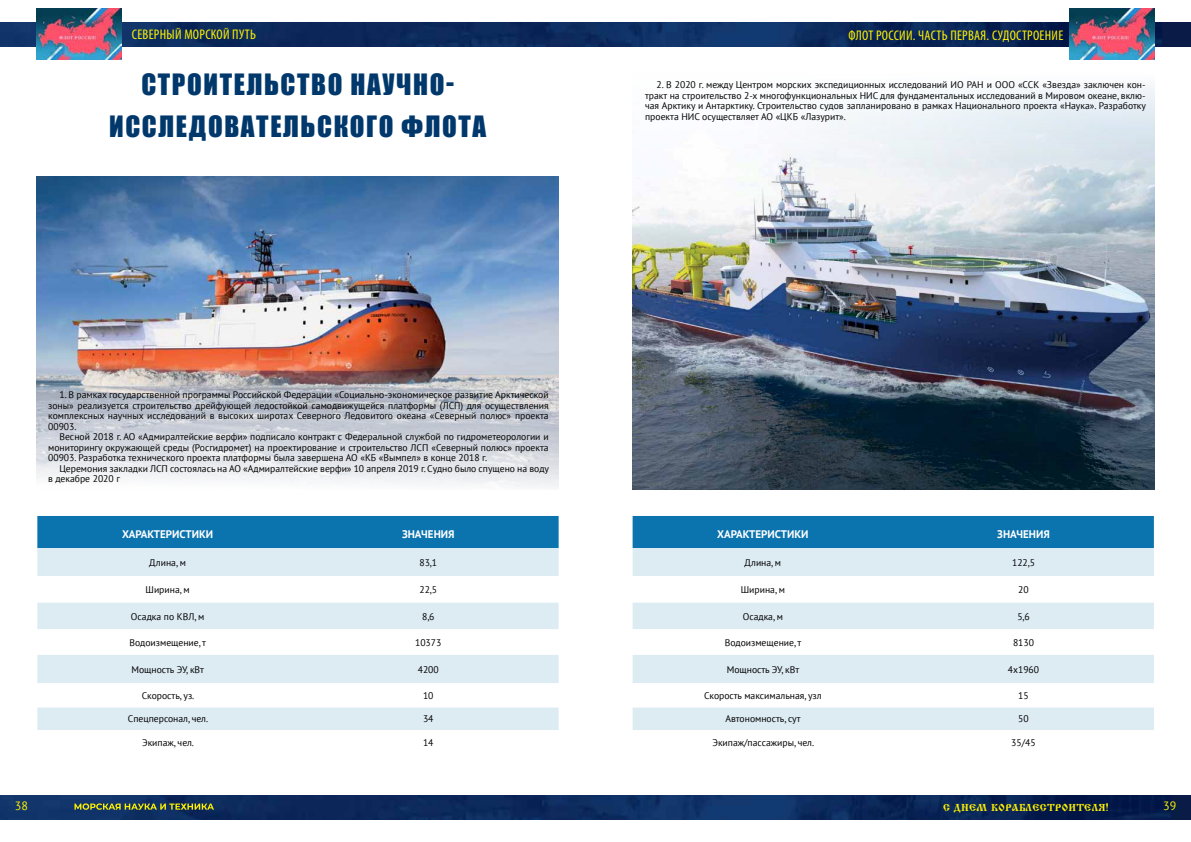
<style>
.page{position:relative;width:1191px;height:842px;background:#fff}
.page>*{position:absolute;margin:0;border:0;box-sizing:border-box;transform-origin:0 0}
.t1{font:27px/42px "Impact";letter-spacing:.06em;color:#00386c;text-align:center}
.t2{font:condensed 14px "Myriad Pro";letter-spacing:.02em;color:#fff200}
.t3{font:12px "PT Sans";color:#fff200}
.t4{font:700 11px "PT Sans";color:#fff}
.t5{font:10px "Izhitsa C";letter-spacing:.02em;color:#fff200}
.t6{font:9.6px/10.5px "PT Sans";color:#000;text-align:justify}
</style>
<div class="page">
<img style="left:0;top:23px;width:1191px;height:24px">
<img style="left:0;top:795px;width:1191px;height:24px">
<svg style="left:74px;top:803px;width:140px;height:7px"></svg>
<img style="left:37px;top:9px;width:84px;height:51px">
<img style="left:1069px;top:9px;width:85px;height:51px">
<img style="left:632px;top:85px;width:522px;height:404px">
<img style="left:37px;top:176px;width:521px;height:311px">
<div style="left:37px;top:516px;width:521px;height:32px;background:#0b73ae"></div>
<div style="left:37px;top:548px;width:521px;height:81px;background:#ddebf3"></div>
<svg style="left:37px;top:576px;width:521px;height:26px"></svg>
<svg style="left:37px;top:655px;width:521px;height:75px"></svg>
<div style="left:632px;top:516px;width:521px;height:32px;background:#0b73ae"></div>
<div style="left:632px;top:548px;width:521px;height:81px;background:#ddebf3"></div>
<svg style="left:632px;top:576px;width:521px;height:26px"></svg>
<svg style="left:632px;top:655px;width:521px;height:75px"></svg>
<h2 class="t2" style="left:132px;top:26px;width:125px">СЕВЕРНЫЙ МОРСКОЙ ПУТЬ</h2>
<h1 class="t1" style="left:109px;top:63px;width:379px">СТРОИТЕЛЬСТВО НАУЧНО-<br>ИССЛЕДОВАТЕЛЬСКОГО ФЛОТА</h1>
<h2 class="t2" style="left:848px;top:27px;width:216px">ФЛОТ РОССИИ. ЧАСТЬ ПЕРВАЯ. СУДОСТРОЕНИЕ</h2>
<p class="t6" style="left:645px;top:79px;width:502px;text-indent:11px">2. В 2020 г. между Центром морских экспедиционных исследований ИО РАН и ООО «ССК «Звезда» заключен кон&shy;тракт на строительство 2-х многофункциональных НИС для фундаментальных исследований в Мировом океане, вклю&shy;чая Арктику и Антарктику. Строительство судов запланировано в рамках Национального проекта «Наука». Разработку проекта НИС осуществляет АО «ЦКБ «Лазурит».</p>
<p class="t6" style="left:48px;top:390px;width:502px;text-indent:11px">1. В рамках государственной программы Российской Федерации «Социально-экономическое развитие Арктической зоны» реализуется строительство дрейфующей ледостойкой самодвижущейся платформы (ЛСП) для осуществления комплексных научных исследований в высоких широтах Северного Ледовитого океана «Северный полюс» проекта 00903.</p>
<p class="t6" style="left:48px;top:432px;width:502px;text-indent:11px">Весной 2018 г. АО «Адмиралтейские верфи» подписало контракт с Федеральной службой по гидрометеорологии и мониторингу окружающей среды (Росгидромет) на проектирование и строительство ЛСП «Северный полюс» проекта 00903. Разработка технического проекта платформы была завершена АО «КБ «Вымпел» в конце 2018 г.</p>
<p class="t6" style="left:48px;top:463px;width:502px;text-indent:11px">Церемония закладки ЛСП состоялась на АО «Адмиралтейские верфи» 10 апреля 2019 г. Судно было спущено на воду в декабре 2020 г</p>
<p class="t4" style="left:122px;top:526px;width:93px">ХАРАКТЕРИСТИКИ</p>
<p class="t4" style="left:402px;top:526px;width:54px">ЗНАЧЕНИЯ</p>
<p class="t6" style="left:149px;top:557px;width:38px">Длина, м</p>
<p class="t6" style="left:419px;top:557px;width:19px">83,1</p>
<p class="t6" style="left:146px;top:584px;width:46px">Ширина, м</p>
<p class="t6" style="left:419px;top:584px;width:19px">22,5</p>
<p class="t6" style="left:131px;top:611px;width:75px">Осадка по КВЛ, м</p>
<p class="t6" style="left:422px;top:611px;width:14px">8,6</p>
<p class="t6" style="left:129px;top:637px;width:78px">Водоизмещение, т</p>
<p class="t6" style="left:415px;top:637px;width:28px">10373</p>
<p class="t6" style="left:131px;top:664px;width:74px">Мощность ЭУ, кВт</p>
<p class="t6" style="left:418px;top:664px;width:23px">4200</p>
<p class="t6" style="left:142px;top:690px;width:54px">Скорость, уз.</p>
<p class="t6" style="left:423px;top:690px;width:12px">10</p>
<p class="t6" style="left:128px;top:713px;width:82px">Спецперсонал, чел.</p>
<p class="t6" style="left:423px;top:713px;width:12px">34</p>
<p class="t6" style="left:142px;top:737px;width:53px">Экипаж, чел.</p>
<p class="t6" style="left:423px;top:737px;width:12px">14</p>
<p class="t4" style="left:717px;top:526px;width:93px">ХАРАКТЕРИСТИКИ</p>
<p class="t4" style="left:997px;top:526px;width:54px">ЗНАЧЕНИЯ</p>
<p class="t6" style="left:744px;top:557px;width:38px">Длина, м</p>
<p class="t6" style="left:1012px;top:557px;width:24px">122,5</p>
<p class="t6" style="left:741px;top:584px;width:46px">Ширина, м</p>
<p class="t6" style="left:1018px;top:584px;width:12px">20</p>
<p class="t6" style="left:742px;top:611px;width:42px">Осадка, м</p>
<p class="t6" style="left:1017px;top:611px;width:14px">5,6</p>
<p class="t6" style="left:724px;top:637px;width:78px">Водоизмещение, т</p>
<p class="t6" style="left:1013px;top:637px;width:23px">8130</p>
<p class="t6" style="left:726px;top:664px;width:74px">Мощность ЭУ, кВт</p>
<p class="t6" style="left:1008px;top:664px;width:33px">4х1960</p>
<p class="t6" style="left:704px;top:690px;width:119px">Скорость максимальная, узл</p>
<p class="t6" style="left:1018px;top:690px;width:12px">15</p>
<p class="t6" style="left:725px;top:713px;width:77px">Автономность, сут</p>
<p class="t6" style="left:1018px;top:713px;width:12px">50</p>
<p class="t6" style="left:712px;top:737px;width:103px">Экипаж/пассажиры, чел.</p>
<p class="t6" style="left:1011px;top:737px;width:26px">35/45</p>
<p class="t3" style="left:15px;top:798px;width:15px">38</p>
<p class="t3" style="left:1163px;top:798px;width:15px">39</p>
<p class="t5" style="left:943px;top:802px;width:167px">С ДНЕМ КОРАБЛЕСТРОИТЕЛЯ!</p>
</div>
